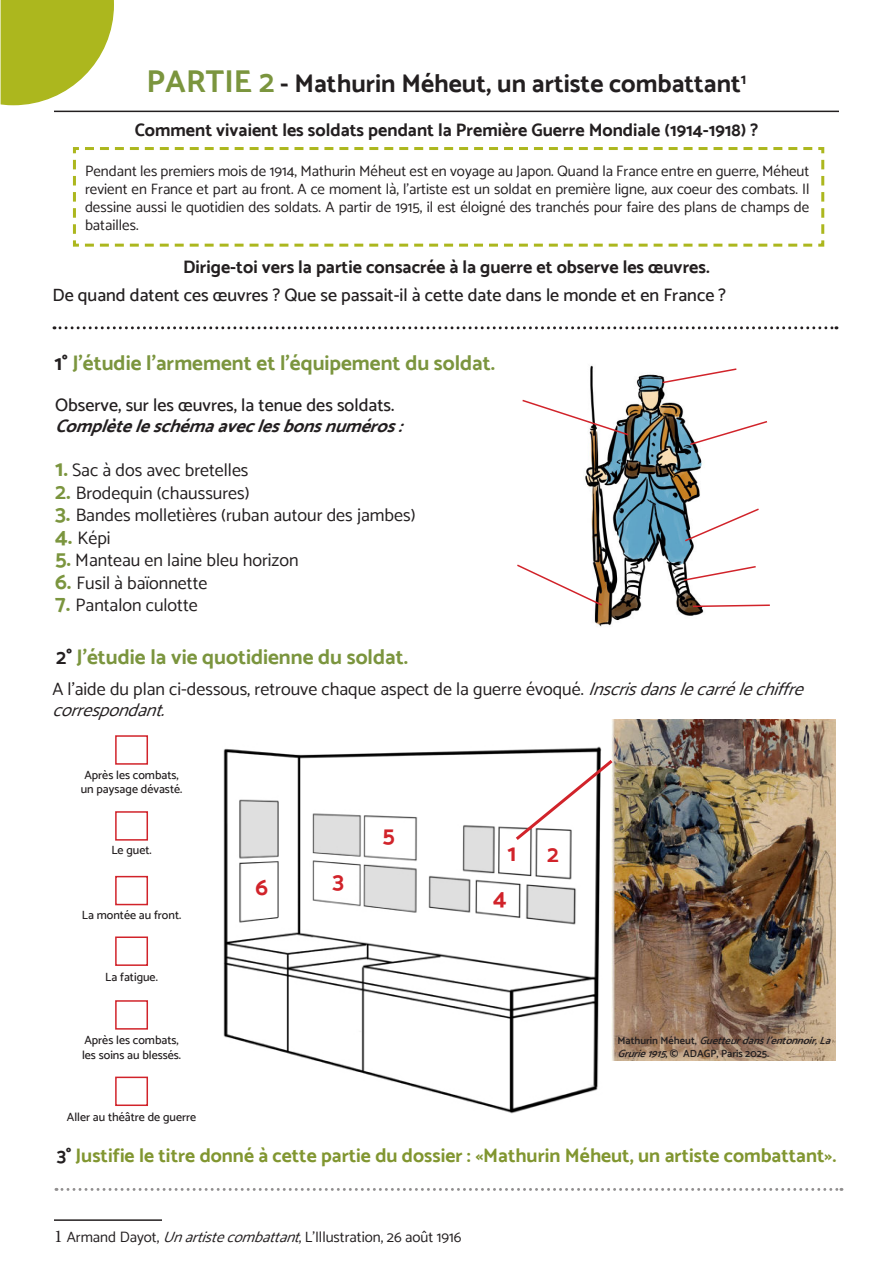
<style>
.page{position:relative;width:893px;height:1263px;background:#fff}
.page>*{position:absolute;margin:0;border:0;box-sizing:border-box;transform-origin:0 0}
.t1{font:700 25.5px "Catamaran";color:#231f20}
.t2{font:700 24px "Catamaran";color:#d1232a}
.t3{font:700 21px "Catamaran";color:#7b953e}
.t4{font:700 19.5px "Catamaran";color:#819630}
.t5{font:18px/21.6px "Catamaran";color:#231f20}
.t6{font:700 18px "Catamaran";color:#231f20}
.t7{font:500 18px "Catamaran";color:#231f20}
.t8{font:italic 700 18px "Catamaran";color:#231f20}
.t9{font:15px/18px "Catamaran";color:#231f20;text-align:justify}
.t10{font:500 12px/14.4px "Catamaran";color:#231f20}
.t11{font:italic 600 10.5px/12.6px "Catamaran";color:#231f20}
.s1{font-size:31.5px;color:#7b953e}
.s2{color:#231f20}
.s3{font-weight:700;font-size:22.5px;color:#7b953e}
.s4{font-style:italic}
.s5{font-style:normal}
.s6{font-family:"Minion Pro";font-size:18px}
</style>
<div class="page">
<hr style="left:54px;top:1219px;width:108px;height:2px;background:#231f20">
<hr style="left:54px;top:111px;width:785px;height:1px;background:#231f20">
<svg style="left:73px;top:147px;width:752px;height:100px"></svg>
<svg style="left:54px;top:326px;width:783px;height:3px"></svg>
<img style="left:585px;top:365px;width:119px;height:262px">
<svg style="left:661px;top:367px;width:76px;height:17px"></svg>
<svg style="left:683px;top:507px;width:76px;height:36px"></svg>
<svg style="left:517px;top:563px;width:87px;height:44px"></svg>
<svg style="left:688px;top:420px;width:80px;height:26px"></svg>
<svg style="left:522px;top:399px;width:108px;height:38px"></svg>
<svg style="left:682px;top:565px;width:74px;height:17px"></svg>
<svg style="left:691px;top:604px;width:79px;height:4px"></svg>
<svg style="left:0;top:0;width:114px;height:105px"></svg>
<svg style="left:56px;top:1188px;width:786px;height:3px"></svg>
<img style="left:223px;top:740px;width:389px;height:373px">
<img style="left:612px;top:719px;width:223px;height:342px">
<svg style="left:513px;top:757px;width:103px;height:86px"></svg>
<div style="left:115px;top:735px;width:33px;height:30px;border:2px solid #d1232a"></div>
<div style="left:115px;top:811px;width:33px;height:30px;border:2px solid #d1232a"></div>
<div style="left:115px;top:876px;width:33px;height:29px;border:2px solid #d1232a"></div>
<div style="left:115px;top:936px;width:33px;height:30px;border:2px solid #d1232a"></div>
<div style="left:115px;top:1000px;width:33px;height:30px;border:2px solid #d1232a"></div>
<div style="left:115px;top:1076px;width:33px;height:30px;border:2px solid #d1232a"></div>
<h1 class="t1" style="left:147px;top:73px;width:601px"><span class="s1">PARTIE 2</span> - Mathurin Méheut, un artiste combattant<sup>1</sup></h1>
<p class="t6" style="left:135px;top:122px;width:625px">Comment vivaient les soldats pendant la Première Guerre Mondiale (1914-1918) ?</p>
<p class="t9" style="left:85px;top:162px;width:726px">Pendant les premiers mois de 1914, Mathurin Méheut est en voyage au Japon. Quand la France entre en guerre, Méheut revient en France et part au front. A ce moment là, l’artiste est un soldat en première ligne, aux coeur des combats. Il dessine aussi le quotidien des soldats. A partir de 1915, il est éloigné des tranchés pour faire des plans de champs de batailles.</p>
<p class="t6" style="left:183px;top:260px;width:528px">Dirige-toi vers la partie consacrée à la guerre et observe les œuvres.</p>
<p class="t7" style="left:52px;top:284px;width:675px">De quand datent ces œuvres ? Que se passait-il à cette date dans le monde et en France ?</p>
<h3 class="t3" style="left:54px;top:354px;width:442px"><span class="s2">1°</span> J’étudie l’armement et l’équipement du soldat.</h3>
<p class="t7" style="left:55px;top:394px;width:341px">Observe, sur les œuvres, la tenue des soldats.</p>
<p class="t8" style="left:55px;top:418px;width:355px">Complèteleschémaaveclesbonsnuméros:</p>
<p class="t5" style="left:55px;top:459px;width:195px"><span class="s3">1.</span> Sac à dos avec bretelles</p>
<p class="t5" style="left:55px;top:482px;width:196px"><span class="s3">2.</span> Brodequin (chaussures)</p>
<p class="t5" style="left:55px;top:504px;width:362px"><span class="s3">3.</span> Bandes molletières (ruban autour des jambes)</p>
<p class="t5" style="left:55px;top:527px;width:57px"><span class="s3">4.</span> Képi</p>
<p class="t5" style="left:55px;top:549px;width:245px"><span class="s3">5.</span> Manteau en laine bleu horizon</p>
<p class="t5" style="left:55px;top:572px;width:154px"><span class="s3">6.</span> Fusil à baïonnette</p>
<p class="t5" style="left:55px;top:594px;width:144px"><span class="s3">7.</span> Pantalon culotte</p>
<h3 class="t3" style="left:56px;top:648px;width:353px"><span class="s2">2°</span> J’étudie la vie quotidienne du soldat.</h3>
<p class="t5" style="left:52px;top:678px;width:759px">A l’aide du plan ci-dessous, retrouve chaque aspect de la guerre évoqué. <span class="s4">Inscrisdanslecarrélechiffre correspondant.</span></p>
<p class="t10" style="left:81px;top:768px;width:103px">Après les combats, un paysage dévasté.</p>
<p class="t10" style="left:111px;top:842px;width:42px">Le guet.</p>
<p class="t10" style="left:82px;top:908px;width:101px">La montée au front.</p>
<p class="t10" style="left:105px;top:969px;width:54px">La fatigue.</p>
<p class="t10" style="left:82px;top:1033px;width:101px">Après les combats, les soins au blessés.</p>
<p class="t10" style="left:67px;top:1109px;width:131px">Aller au théâtre de guerre</p>
<h2 class="t2" style="left:255px;top:877px;width:14px">6</h2>
<h2 class="t2" style="left:332px;top:870px;width:13px">3</h2>
<h2 class="t2" style="left:382px;top:825px;width:14px">5</h2>
<h2 class="t2" style="left:507px;top:842px;width:10px">1</h2>
<h2 class="t2" style="left:547px;top:843px;width:13px">2</h2>
<h2 class="t2" style="left:493px;top:888px;width:15px">4</h2>
<p class="t11" style="left:617px;top:1034px;width:221px"><span class="s5">M a t h u r i n M é h e u t ,</span> Guetteurdansl’entonnoir,La<br>Grurie1915<span class="s5">, © ADAGP, Paris 2025.</span></p>
<h3 class="t4" style="left:57px;top:1143px;width:781px"><span class="s2">3°</span> Justifie le titre donné à cette partie du dossier : «Mathurin Méheut, un artiste combattant».</h3>
<p class="t9" style="left:54px;top:1228px;width:409px"><span class="s6">1</span> Armand Dayot, <span class="s4">Unartistecombattant</span>, L’Illustration, 26 août 1916</p>
</div>
